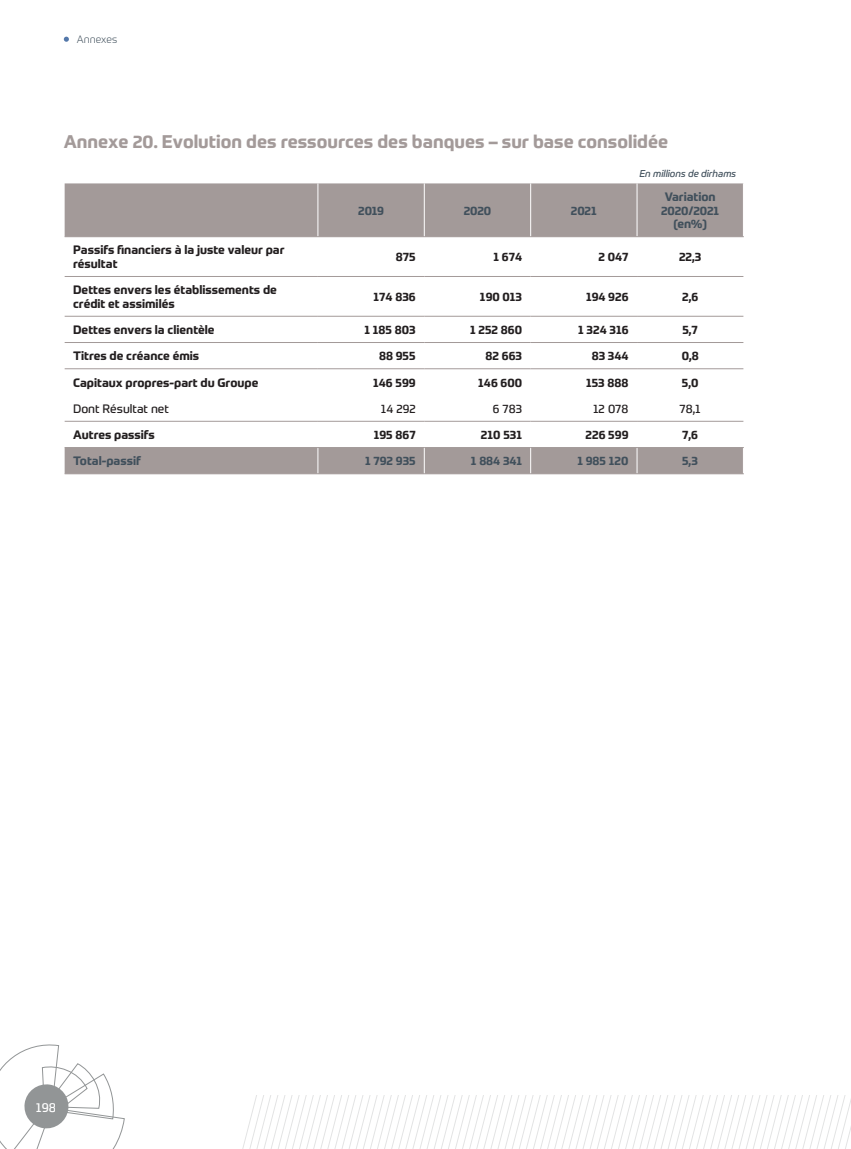
<style>
.page{position:relative;width:851px;height:1149px;background:#fff}
.page>*{position:absolute;margin:0;border:0;box-sizing:border-box;transform-origin:0 0}
.t1{font:700 18px "Prometo";color:#a39a99}
.t2{font:12.75px "Prometo";color:#fff}
.t3{font:700 12px/13.5px "Prometo";color:#231f20}
.t4{font:700 12px/13.5px "Prometo";letter-spacing:-.01em;color:#41505c;text-align:center}
.t5{font:12px "Prometo";color:#231f20}
.t6{font:300 10.5px "Prometo";color:#41505c}
.t7{font:italic 9.75px "Prometo";color:#41505c}
</style>
<div class="page">
<svg style="left:64px;top:37px;width:5px;height:5px"></svg>
<svg style="left:0;top:1044px;width:850px;height:104px"></svg>
<svg style="left:65px;top:183px;width:678px;height:290px"></svg>
<hr style="left:317px;top:183px;width:1px;height:53px;background:#fff">
<hr style="left:424px;top:183px;width:1px;height:53px;background:#fff">
<hr style="left:530px;top:183px;width:1px;height:53px;background:#fff">
<hr style="left:636px;top:183px;width:1px;height:53px;background:#fff">
<svg style="left:317px;top:448px;width:1px;height:25px"></svg>
<svg style="left:424px;top:448px;width:1px;height:25px"></svg>
<svg style="left:530px;top:448px;width:1px;height:25px"></svg>
<svg style="left:636px;top:448px;width:1px;height:25px"></svg>
<hr style="left:65px;top:473px;width:253px;height:1px;background:#a39a99">
<hr style="left:318px;top:473px;width:106px;height:1px;background:#a39a99">
<hr style="left:424px;top:473px;width:106px;height:1px;background:#a39a99">
<hr style="left:530px;top:473px;width:107px;height:1px;background:#a39a99">
<hr style="left:637px;top:473px;width:106px;height:1px;background:#a39a99">
<hr style="left:65px;top:236px;width:253px;height:1px;background:#a39a99">
<hr style="left:318px;top:236px;width:106px;height:1px;background:#a39a99">
<hr style="left:424px;top:236px;width:106px;height:1px;background:#a39a99">
<hr style="left:530px;top:236px;width:107px;height:1px;background:#a39a99">
<hr style="left:637px;top:236px;width:106px;height:1px;background:#a39a99">
<hr style="left:65px;top:276px;width:253px;height:1px;background:#a39a99">
<hr style="left:318px;top:276px;width:106px;height:1px;background:#a39a99">
<hr style="left:424px;top:276px;width:106px;height:1px;background:#a39a99">
<hr style="left:530px;top:276px;width:107px;height:1px;background:#a39a99">
<hr style="left:637px;top:276px;width:106px;height:1px;background:#a39a99">
<hr style="left:65px;top:316px;width:253px;height:1px;background:#a39a99">
<hr style="left:318px;top:316px;width:106px;height:1px;background:#a39a99">
<hr style="left:424px;top:316px;width:106px;height:1px;background:#a39a99">
<hr style="left:530px;top:316px;width:107px;height:1px;background:#a39a99">
<hr style="left:637px;top:316px;width:106px;height:1px;background:#a39a99">
<hr style="left:65px;top:342px;width:253px;height:1px;background:#a39a99">
<hr style="left:318px;top:342px;width:106px;height:1px;background:#a39a99">
<hr style="left:424px;top:342px;width:106px;height:1px;background:#a39a99">
<hr style="left:530px;top:342px;width:107px;height:1px;background:#a39a99">
<hr style="left:637px;top:342px;width:106px;height:1px;background:#a39a99">
<hr style="left:65px;top:368px;width:253px;height:1px;background:#a39a99">
<hr style="left:65px;top:421px;width:253px;height:1px;background:#a39a99">
<hr style="left:65px;top:447px;width:253px;height:1px;background:#a39a99">
<hr style="left:318px;top:368px;width:106px;height:1px;background:#a39a99">
<hr style="left:318px;top:421px;width:106px;height:1px;background:#a39a99">
<hr style="left:318px;top:447px;width:106px;height:1px;background:#a39a99">
<hr style="left:424px;top:368px;width:106px;height:1px;background:#a39a99">
<hr style="left:424px;top:421px;width:106px;height:1px;background:#a39a99">
<hr style="left:424px;top:447px;width:106px;height:1px;background:#a39a99">
<hr style="left:530px;top:368px;width:107px;height:1px;background:#a39a99">
<hr style="left:530px;top:421px;width:107px;height:1px;background:#a39a99">
<hr style="left:530px;top:447px;width:107px;height:1px;background:#a39a99">
<hr style="left:637px;top:368px;width:106px;height:1px;background:#a39a99">
<hr style="left:637px;top:421px;width:106px;height:1px;background:#a39a99">
<hr style="left:637px;top:447px;width:106px;height:1px;background:#a39a99">
<p class="t6" style="left:77px;top:33px;width:42px">Annexes</p>
<h1 class="t1" style="left:64px;top:130px;width:605px">Annexe 20. Evolution des ressources des banques – sur base consolidée</h1>
<p class="t7" style="left:639px;top:168px;width:98px">En millions de dirhams</p>
<p class="t4" style="left:358px;top:203px;width:27px">2019</p>
<p class="t4" style="left:463px;top:203px;width:29px">2020</p>
<p class="t4" style="left:571px;top:203px;width:27px">2021</p>
<p class="t4" style="left:661px;top:190px;width:60px">Variation<br>2020/2021 (en%)</p>
<p class="t3" style="left:73px;top:243px;width:213px">Passifs financiers à la juste valeur par résultat</p>
<p class="t3" style="left:396px;top:250px;width:21px">875</p>
<p class="t3" style="left:493px;top:250px;width:30px">1 674</p>
<p class="t3" style="left:598px;top:250px;width:32px">2 047</p>
<p class="t3" style="left:679px;top:250px;width:24px">22,3</p>
<p class="t3" style="left:73px;top:283px;width:205px">Dettes envers les établissements de crédit et assimilés</p>
<p class="t3" style="left:373px;top:290px;width:44px">174 836</p>
<p class="t3" style="left:480px;top:290px;width:44px">190 013</p>
<p class="t3" style="left:586px;top:290px;width:44px">194 926</p>
<p class="t3" style="left:682px;top:290px;width:18px">2,6</p>
<p class="t3" style="left:73px;top:323px;width:143px">Dettes envers la clientèle</p>
<p class="t3" style="left:364px;top:323px;width:53px">1 185 803</p>
<p class="t3" style="left:470px;top:323px;width:54px">1 252 860</p>
<p class="t3" style="left:578px;top:323px;width:52px">1 324 316</p>
<p class="t3" style="left:682px;top:323px;width:17px">5,7</p>
<p class="t3" style="left:73px;top:349px;width:128px">Titres de créance émis</p>
<p class="t3" style="left:379px;top:349px;width:38px">88 955</p>
<p class="t3" style="left:485px;top:349px;width:38px">82 663</p>
<p class="t3" style="left:591px;top:349px;width:38px">83 344</p>
<p class="t3" style="left:681px;top:349px;width:19px">0,8</p>
<p class="t3" style="left:73px;top:375px;width:187px">Capitaux propres-part du Groupe</p>
<p class="t3" style="left:373px;top:375px;width:44px">146 599</p>
<p class="t3" style="left:478px;top:375px;width:45px">146 600</p>
<p class="t3" style="left:586px;top:375px;width:44px">153 888</p>
<p class="t3" style="left:681px;top:375px;width:18px">5,0</p>
<p class="t5" style="left:73px;top:401px;width:97px">Dont Résultat net</p>
<p class="t5" style="left:381px;top:401px;width:36px">14 292</p>
<p class="t5" style="left:493px;top:401px;width:31px">6 783</p>
<p class="t5" style="left:593px;top:401px;width:37px">12 078</p>
<p class="t5" style="left:679px;top:401px;width:23px">78,1</p>
<p class="t3" style="left:73px;top:428px;width:83px">Autres passifs</p>
<p class="t3" style="left:373px;top:428px;width:43px">195 867</p>
<p class="t3" style="left:481px;top:428px;width:43px">210 531</p>
<p class="t3" style="left:585px;top:428px;width:44px">226 599</p>
<p class="t3" style="left:682px;top:428px;width:17px">7,6</p>
<p class="t4" style="left:73px;top:454px;width:69px">Total-passif</p>
<p class="t4" style="left:365px;top:454px;width:52px">1 792 935</p>
<p class="t4" style="left:471px;top:454px;width:53px">1 884 341</p>
<p class="t4" style="left:577px;top:454px;width:52px">1 985 120</p>
<p class="t4" style="left:682px;top:454px;width:17px">5,3</p>
<p class="t2" style="left:36px;top:1098px;width:22px">198</p>
</div>
